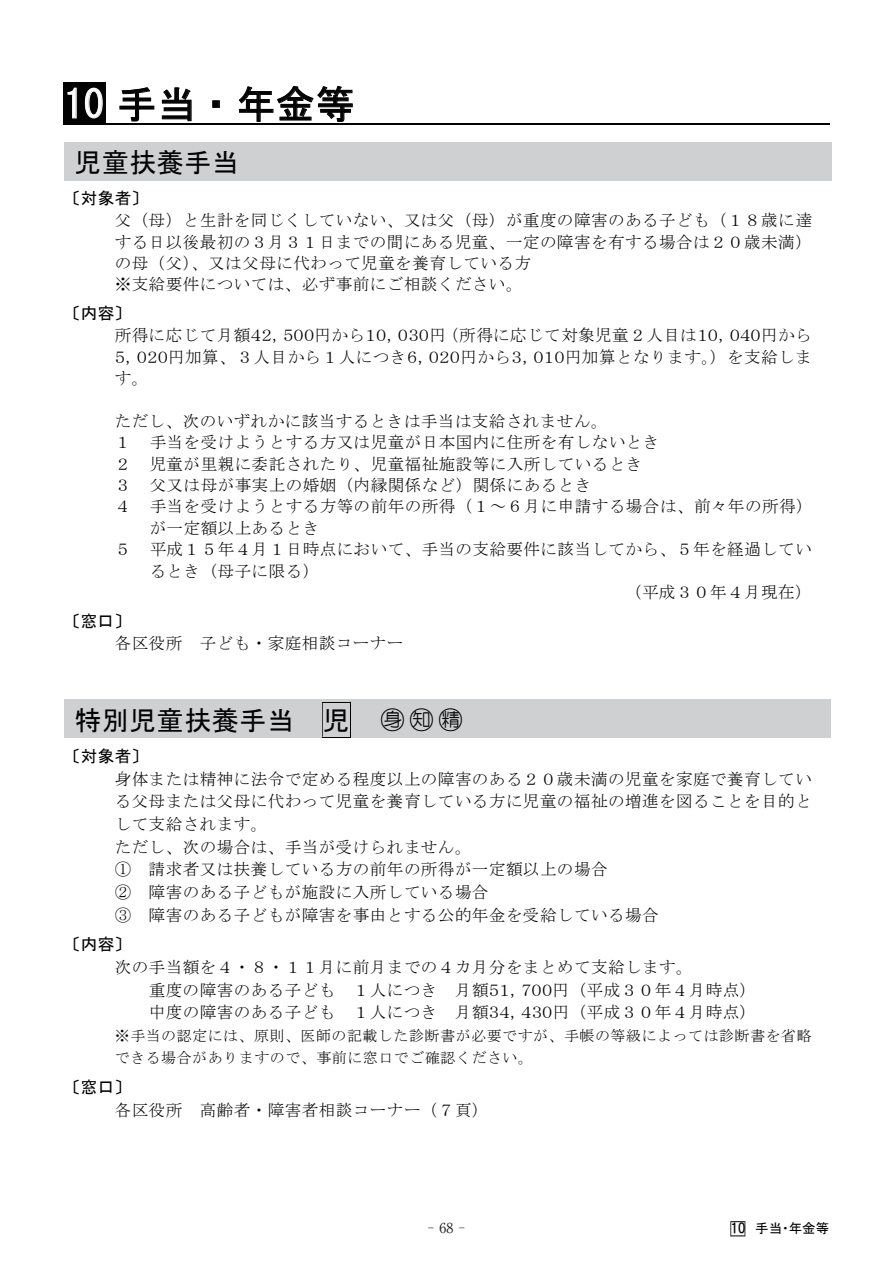
<style>
.page{position:relative;width:893px;height:1263px;background:#fff}
.page>*{position:absolute;margin:0;border:0;box-sizing:border-box;transform-origin:0 0}
.t1{font:39px "MS Gothic";letter-spacing:.015em;color:#030303}
.t2{font:27px "MS Gothic";letter-spacing:.02em;color:#030303}
.t3{font:16.5px/22.6px "MS Mincho";letter-spacing:.03em;color:#030303}
.t4{font:16.5px "MS Gothic";letter-spacing:.02em;color:#030303}
.t5{font:15px/22.6px "MS Mincho";letter-spacing:.04em;color:#030303}
.t6{font:13.8px "Koz Min Pro";color:#231f20;scale:.5 1}
.t7{font:13.5px "MS P Gothic";color:#030303}
.t8{font:13.5px "MS Mincho";color:#030303}
.s1{color:#fff}
.s2{font-family:"MS P Mincho"}
.s3{font-family:"MS Mincho";font-size:28.5px}
.s4{font-family:"HG Maru Gothic MPRO";font-size:18.75px}
.s5{font-family:"MS Mincho";font-size:20.4px}
.s6{font-family:"HGP Gothic E"}
.s7{font-family:"Ryumin Pr 6 N"}
</style>
<div class="page">
<div style="left:64px;top:82px;width:42px;height:43px;background:#030303"></div>
<svg style="left:67px;top:87px;width:10px;height:32px"></svg>
<svg style="left:85px;top:87px;width:18px;height:32px"></svg>
<svg style="left:119px;top:87px;width:36px;height:35px"></svg>
<svg style="left:162px;top:87px;width:30px;height:34px"></svg>
<div style="left:212px;top:100px;width:8px;height:8px;border:1px solid #030303"></div>
<svg style="left:238px;top:86px;width:115px;height:36px"></svg>
<hr style="left:64px;top:123px;width:765px;height:2px;background:#030303">
<div style="left:64px;top:142px;width:767px;height:38px;background:#cfd0d1"></div>
<div style="left:64px;top:699px;width:766px;height:39px;background:#cfd0d1"></div>
<svg style="left:323px;top:702px;width:27px;height:1px"></svg>
<hr style="left:322px;top:702px;width:1px;height:35px;background:#030303">
<hr style="left:350px;top:702px;width:1px;height:35px;background:#030303">
<svg style="left:322px;top:737px;width:29px;height:1px"></svg>
<h1 class="t1" style="left:64px;top:85px;width:292px"><span class="s1">10</span> 手当・年金等</h1>
<h2 class="t2" style="left:75px;top:149px;width:166px">児童扶養手当</h2>
<p class="t4" style="left:64px;top:190px;width:86px">〔対象者〕</p>
<p class="t3" style="left:115px;top:209px;width:699px;line-height:21.5px">父（母）と生計を同じくしていない、又は父（母）が重度の障害のある子ども（１８歳に達する日以後最初の３月３１日までの間にある児童、一定の障害を有する場合は２０歳未満）の母（父）、又は父母に代わって児童を養育している方<br>※支給要件については、必ず事前にご相談ください。</p>
<p class="t4" style="left:64px;top:305px;width:69px">〔内容〕</p>
<p class="t3" style="left:115px;top:325px;width:698px;line-height:21.3px;text-align:justify">所得に応じて月額<span class="s2">４２，５００</span>円から<span class="s2">１０，０３０</span>円（所得に応じて対象児童２人目は<span class="s2">１０，０４０円</span>から<span class="s2">５，０２０</span>円加算、３人目から１人につき<span class="s2">６，０２０</span>円から<span class="s2">３，０１０</span>円加算となります。）を支給します。</p>
<p class="t3" style="left:115px;top:409px;width:494px">ただし、次のいずれかに該当するときは手当は支給されません。</p>
<p class="t3" style="left:115px;top:431px;width:546px">１ 手当を受けようとする方又は児童が日本国内に住所を有しないとき</p>
<p class="t3" style="left:115px;top:452px;width:529px">２ 児童が里親に委託されたり、児童福祉施設等に入所しているとき</p>
<p class="t3" style="left:115px;top:474px;width:478px">３ 父又は母が事実上の婚姻（内縁関係など）関係にあるとき</p>
<p class="t3" style="left:115px;top:495px;width:700px">４ 手当を受けようとする方等の前年の所得（１～６月に申請する場合は、前々年の所得）</p>
<p class="t3" style="left:150px;top:517px;width:171px">が一定額以上あるとき</p>
<p class="t3" style="left:115px;top:538px;width:699px">５ 平成１５年４月１日時点において、手当の支給要件に該当してから、５年を経過してい</p>
<p class="t3" style="left:150px;top:559px;width:171px">るとき（母子に限る）</p>
<p class="t3" style="left:625px;top:581px;width:188px">（平成３０年４月現在）</p>
<p class="t4" style="left:64px;top:613px;width:69px">〔窓口〕</p>
<p class="t3" style="left:115px;top:632px;width:290px">各区役所 子ども・家庭相談コーナー</p>
<h2 class="t2" style="left:75px;top:707px;width:392px">特別児童扶養手当 児 <span class="s3">○</span><span class="s4">身</span> <span class="s3">○</span><span class="s4">知</span> <span class="s3">○</span><span class="s4">精</span></h2>
<p class="t4" style="left:64px;top:747px;width:86px">〔対象者〕</p>
<p class="t3" style="left:115px;top:767px;width:699px">身体または精神に法令で定める程度以上の障害のある２０歳未満の児童を家庭で養育している父母または父母に代わって児童を養育している方に児童の福祉の増進を図ることを目的として支給されます。<br>ただし、次の場合は、手当が受けられません。<br>① 請求者又は扶養している方の前年の所得が一定額以上の場合<br>② 障害のある子どもが施設に入所している場合<br>③ 障害のある子どもが障害を事由とする公的年金を受給している場合</p>
<p class="t4" style="left:64px;top:936px;width:69px">〔内容〕</p>
<p class="t3" style="left:149px;top:956px;width:609px;text-indent:-34px">次の手当額を４・８・１１月に前月までの４カ月分をまとめて支給します。<br>重度の障害のある子ども １人につき 月額<span class="s2">５１，７００</span>円（平成３０年４月時点）中度の障害のある子ども １人につき 月額<span class="s2">３４，４３０</span>円（平成３０年４月時点）</p>
<p class="t5" style="left:115px;top:1024px;width:698px">※手当の認定には、原則、医師の記載した診断書が必要ですが、手帳の等級によっては診断書を省略できる場合がありますので、事前に窓口でご確認ください。</p>
<p class="t4" style="left:64px;top:1079px;width:69px">〔窓口〕</p>
<p class="t3" style="left:115px;top:1099px;width:375px">各区役所 高齢者・障害者相談コーナー（７頁）</p>
<p class="t8" style="left:431px;top:1222px;width:42px">- 68 -</p>
<p class="t7" style="left:728px;top:1222px;width:103px"><span class="s5">□</span><span class="s6">10</span> 手当・年金等</p>
<p class="t6" style="left:427px;top:1218px;width:78px">− <span class="s7">68</span>−</p>
</div>
